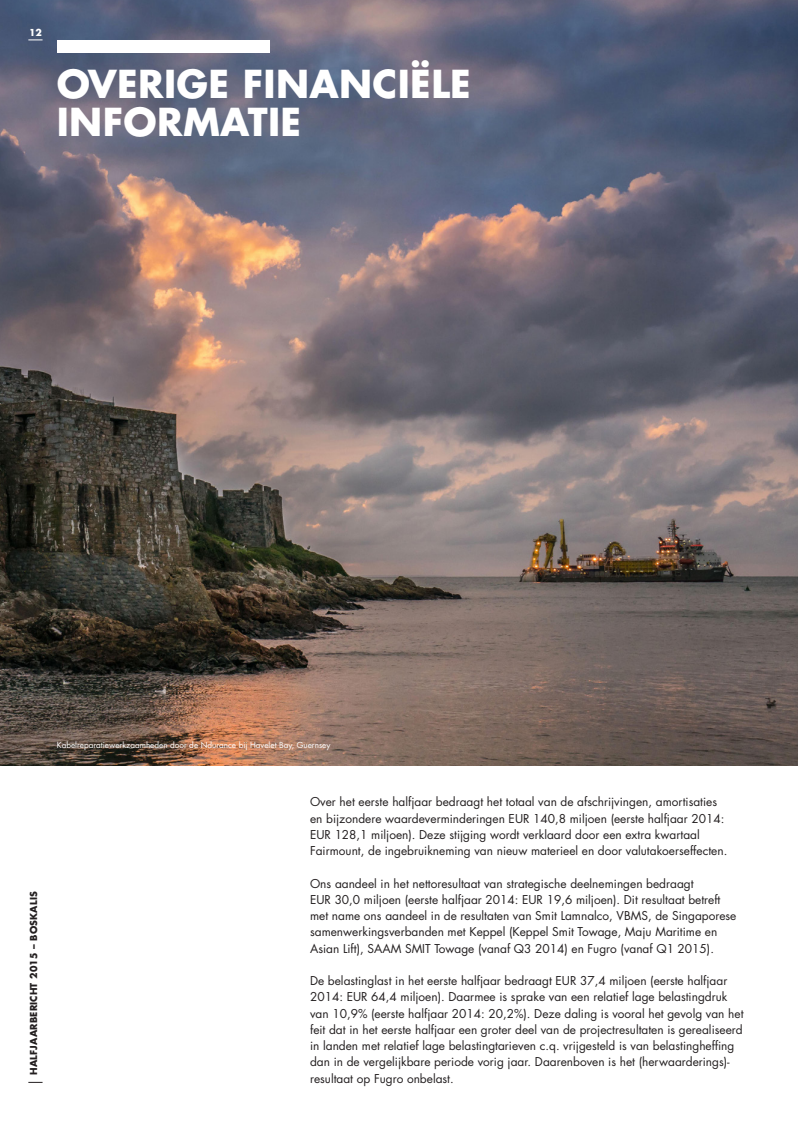
<style>
.page{position:relative;width:798px;height:1127px;background:#fff}
.page>*{position:absolute;margin:0;border:0;box-sizing:border-box;transform-origin:0 0}
._001_BOS_Heading_30{font:700 37.5px/37.5px "Futura Std";letter-spacing:.01em;color:#fff}
._000_BOS_Body_No_Hyp{font:11.88px/16.2px "Futura Std";color:#231f20}
.t1{font:700 9.38px "Futura Std";letter-spacing:.02em;color:#231f20}
.t2{font:700 9.38px "Futura Std";color:#fff}
._000_BOS_fotobijschr{font:8.12px "Futura Std";color:#fff}
</style>
<div class="page">
<svg style="left:28px;top:1082px;width:15px;height:1px"></svg>
<img style="left:0;top:0;width:797px;height:765px">
<div style="left:57px;top:40px;width:212px;height:13px;background:#fff"></div>
<svg style="left:28px;top:40px;width:15px;height:1px"></svg>
<p class="t2" style="left:29px;top:26px;width:14px">12</p>
<p class="_001_BOS_Heading_30" style="left:57px;top:65px;width:415px">OVERIGE FINANCIËLE<br>INFORMATIE</p>
<p class="t1" style="left:27px;top:1075px;width:185px;rotate:-90deg">HALFJAARBERICHT 2015 – BOSKALIS</p>
<p class="_000_BOS_fotobijschr" style="left:57px;top:739px;width:275px">Kabelreparatiewerkzaamheden door de Ndurance bij Havelet Bay, Guernsey</p>
<p class="_000_BOS_Body_No_Hyp" style="left:310px;top:794px;width:408px">Over het eerste halfjaar bedraagt het totaal van de afschrijvingen, amortisaties</p>
<p class="_000_BOS_Body_No_Hyp" style="left:310px;top:810px;width:415px">en bijzondere waardeverminderingen EUR 140,8 miljoen (eerste halfjaar 2014:</p>
<p class="_000_BOS_Body_No_Hyp" style="left:310px;top:826px;width:418px">EUR 128,1 miljoen). Deze stijging wordt verklaard door een extra kwartaal<br>Fairmount, de ingebruikneming van nieuw materieel en door valutakoerseffecten.</p>
<p class="_000_BOS_Body_No_Hyp" style="left:310px;top:875px;width:385px">Ons aandeel in het nettoresultaat van strategische deelnemingen bedraagt</p>
<p class="_000_BOS_Body_No_Hyp" style="left:310px;top:891px;width:412px">EUR 30,0 miljoen (eerste halfjaar 2014: EUR 19,6 miljoen). Dit resultaat betreft</p>
<p class="_000_BOS_Body_No_Hyp" style="left:310px;top:908px;width:427px">met name ons aandeel in de resultaten van Smit Lamnalco, VBMS, de Singaporese samenwerkingsverbanden met Keppel (Keppel Smit Towage, Maju Maritime en</p>
<p class="_000_BOS_Body_No_Hyp" style="left:310px;top:940px;width:405px">Asian Lift), SAAM SMIT Towage (vanaf Q3 2014) en Fugro (vanaf Q1 2015).</p>
<p class="_000_BOS_Body_No_Hyp" style="left:310px;top:973px;width:418px">De belastinglast in het eerste halfjaar bedraagt EUR 37,4 miljoen (eerste halfjaar<br>2014: EUR 64,4 miljoen). Daarmee is sprake van een relatief lage belastingdruk</p>
<p class="_000_BOS_Body_No_Hyp" style="left:310px;top:1005px;width:435px">van 10,9% (eerste halfjaar 2014: 20,2%). Deze daling is vooral het gevolg van het feit dat in het eerste halfjaar een groter deel van de projectresultaten is gerealiseerd in landen met relatief lage belastingtarieven c.q. vrijgesteld is van belastingheffing dan in de vergelijkbare periode vorig jaar. Daarenboven is het (herwaarderings)- resultaat op Fugro onbelast.</p>
</div>
